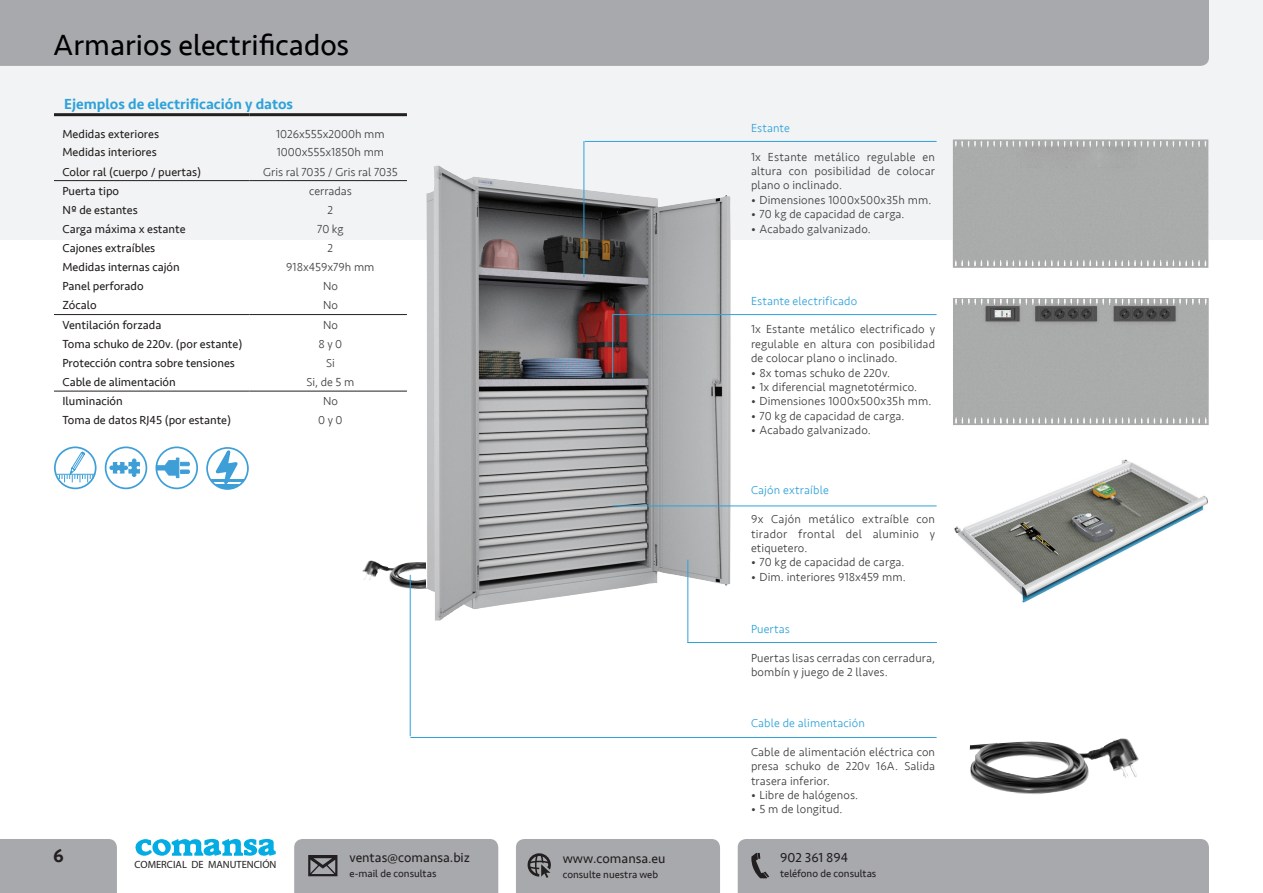
<style>
.page{position:relative;width:1263px;height:893px;background:#fff}
.page>*{position:absolute;margin:0;border:0;box-sizing:border-box;transform-origin:0 0}
.t1{font:30px "Seravek";color:#000}
.t2{font:500 19.5px "Seravek";color:#231f20}
.t3{font:500 15px "Seravek";color:#2fa2da}
.t4{font:13.5px "Seravek";color:#231f20}
.t5{font:300 12px/14.4px "Seravek";letter-spacing:.01em;color:#3e3e3f;text-align:justify}
.t6{font:12px "Seravek";color:#231f20}
.t7{font:300 12px "Seravek";letter-spacing:.01em;color:#2fa2da}
.t8{font:10.5px "Seravek";color:#231f20}
.t9{font:10.5px "Myriad Pro";color:#231f20}
</style>
<div class="page">
<div style="left:0;top:0;width:1263px;height:240px;background:#f2f3f4"></div>
<div style="left:0;top:839px;width:117px;height:54px;background:#a8a9ad"></div>
<svg style="left:135px;top:839px;width:141px;height:17px"></svg>
<div style="left:0;top:0;width:1209px;height:66px;background:#a8a9ad"></div>
<div style="left:738px;top:839px;width:471px;height:54px;background:#a8a9ad"></div>
<div style="left:516px;top:839px;width:204px;height:54px;background:#a8a9ad"></div>
<div style="left:294px;top:839px;width:204px;height:54px;background:#a8a9ad"></div>
<div style="left:953px;top:140px;width:256px;height:127px;background:#aaabab"></div>
<img style="left:970px;top:738px;width:169px;height:56px">
<img style="left:363px;top:560px;width:63px;height:29px">
<img style="left:426px;top:166px;width:305px;height:455px">
<img style="left:953px;top:298px;width:256px;height:127px">
<hr style="left:585px;top:141px;width:351px;height:1px;background:#2fa2da">
<hr style="left:612px;top:314px;width:324px;height:1px;background:#2fa2da">
<hr style="left:612px;top:506px;width:324px;height:1px;background:#2fa2da">
<hr style="left:410px;top:737px;width:526px;height:1px;background:#2fa2da">
<hr style="left:687px;top:642px;width:250px;height:1px;background:#2fa2da">
<hr style="left:583px;top:141px;width:1px;height:136px;background:#2fa2da">
<hr style="left:612px;top:314px;width:1px;height:64px;background:#2fa2da">
<hr style="left:687px;top:560px;width:1px;height:83px;background:#2fa2da">
<hr style="left:410px;top:575px;width:1px;height:161px;background:#2fa2da">
<img style="left:954px;top:459px;width:254px;height:144px">
<svg style="left:155px;top:446px;width:43px;height:43px"></svg>
<svg style="left:54px;top:446px;width:43px;height:43px"></svg>
<svg style="left:206px;top:447px;width:43px;height:43px"></svg>
<svg style="left:105px;top:446px;width:42px;height:43px"></svg>
<hr style="left:54px;top:113px;width:196px;height:3px;background:#231f20">
<hr style="left:250px;top:113px;width:157px;height:3px;background:#231f20">
<hr style="left:250px;top:314px;width:157px;height:1px;background:#231f20">
<hr style="left:250px;top:391px;width:157px;height:1px;background:#231f20">
<hr style="left:250px;top:180px;width:157px;height:1px;background:#231f20">
<hr style="left:54px;top:180px;width:196px;height:1px;background:#231f20">
<hr style="left:54px;top:314px;width:196px;height:1px;background:#231f20">
<hr style="left:54px;top:391px;width:196px;height:1px;background:#231f20">
<h1 class="t1" style="left:53px;top:22px;width:298px">Armarios electrificados</h1>
<p class="t3" style="left:64px;top:94px;width:230px">Ejemplos de electrificación y datos</p>
<p class="t6" style="left:63px;top:125px;width:98px">Medidas exteriores</p>
<p class="t5" style="left:276px;top:127px;width:110px">1026x555x2000h mm</p>
<p class="t6" style="left:63px;top:143px;width:96px">Medidas interiores</p>
<p class="t5" style="left:277px;top:145px;width:109px">1000x555x1850h mm</p>
<p class="t6" style="left:63px;top:162px;width:140px">Color ral (cuerpo / puertas)</p>
<p class="t5" style="left:263px;top:165px;width:136px">Gris ral 7035 / Gris ral 7035</p>
<p class="t6" style="left:63px;top:181px;width:58px">Puerta tipo</p>
<p class="t5" style="left:309px;top:184px;width:44px">cerradas</p>
<p class="t6" style="left:63px;top:200px;width:77px">Nº de estantes</p>
<p class="t5" style="left:328px;top:203px;width:7px">2</p>
<p class="t6" style="left:63px;top:220px;width:125px">Carga máxima x estante</p>
<p class="t5" style="left:317px;top:222px;width:28px">70 kg</p>
<p class="t6" style="left:63px;top:239px;width:94px">Cajones extraíbles</p>
<p class="t5" style="left:328px;top:241px;width:7px">2</p>
<p class="t6" style="left:63px;top:258px;width:119px">Medidas internas cajón</p>
<p class="t5" style="left:286px;top:260px;width:90px">918x459x79h mm</p>
<p class="t6" style="left:63px;top:277px;width:83px">Panel perforado</p>
<p class="t5" style="left:323px;top:279px;width:16px">No</p>
<p class="t6" style="left:63px;top:296px;width:36px">Zócalo</p>
<p class="t5" style="left:323px;top:298px;width:16px">No</p>
<p class="t6" style="left:63px;top:315px;width:100px">Ventilación forzada</p>
<p class="t5" style="left:323px;top:318px;width:16px">No</p>
<p class="t6" style="left:63px;top:334px;width:181px">Toma schuko de 220v. (por estante)</p>
<p class="t5" style="left:318px;top:337px;width:25px">8 y 0</p>
<p class="t6" style="left:63px;top:354px;width:174px">Protección contra sobre tensiones</p>
<p class="t5" style="left:326px;top:356px;width:10px">Si</p>
<p class="t6" style="left:63px;top:373px;width:115px">Cable de alimentación</p>
<p class="t5" style="left:307px;top:375px;width:49px">Si, de 5 m</p>
<p class="t6" style="left:63px;top:392px;width:62px">Iluminación</p>
<p class="t5" style="left:323px;top:394px;width:16px">No</p>
<p class="t6" style="left:63px;top:411px;width:170px">Toma de datos RJ45 (por estante)</p>
<p class="t5" style="left:318px;top:413px;width:26px">0 y 0</p>
<h2 class="t2" style="left:53px;top:844px;width:12px">6</h2>
<p class="t9" style="left:135px;top:858px;width:143px">COMERCIAL DE MANUTENCIÓN</p>
<p class="t4" style="left:349px;top:847px;width:122px">ventas@comansa.biz</p>
<p class="t8" style="left:349px;top:866px;width:88px">e-mail de consultas</p>
<p class="t4" style="left:563px;top:848px;width:104px">www.comansa.eu</p>
<p class="t8" style="left:563px;top:867px;width:97px">consulte nuestra web</p>
<p class="t7" style="left:751px;top:121px;width:40px">Estante</p>
<p class="t5" style="left:751px;top:150px;width:186px">1x Estante metálico regulable en altura con posibilidad de colocar plano o inclinado.</p>
<p class="t5" style="left:751px;top:193px;width:182px">• Dimensiones 1000x500x35h mm.</p>
<p class="t5" style="left:751px;top:207px;width:155px">• 70 kg de capacidad de carga.</p>
<p class="t5" style="left:751px;top:222px;width:121px">• Acabado galvanizado.</p>
<p class="t7" style="left:751px;top:293px;width:108px">Estante electrificado</p>
<p class="t5" style="left:751px;top:322px;width:186px">1x Estante metálico electrificado y regulable en altura con posibilidad de colocar plano o inclinado.</p>
<p class="t5" style="left:751px;top:366px;width:141px">• 8x tomas schuko de 220v.</p>
<p class="t5" style="left:751px;top:380px;width:168px">• 1x diferencial magnetotérmico.</p>
<p class="t5" style="left:751px;top:394px;width:182px">• Dimensiones 1000x500x35h mm.</p>
<p class="t5" style="left:751px;top:409px;width:155px">• 70 kg de capacidad de carga.</p>
<p class="t5" style="left:751px;top:423px;width:121px">• Acabado galvanizado.</p>
<p class="t7" style="left:751px;top:483px;width:79px">Cajón extraíble</p>
<p class="t5" style="left:751px;top:512px;width:186px">9x Cajón metálico extraíble con tirador frontal del aluminio y etiquetero.</p>
<p class="t5" style="left:751px;top:555px;width:155px">• 70 kg de capacidad de carga.</p>
<p class="t5" style="left:751px;top:570px;width:156px">• Dim. interiores 918x459 mm.</p>
<p class="t7" style="left:751px;top:622px;width:40px">Puertas</p>
<p class="t5" style="left:751px;top:650px;width:186px">Puertas lisas cerradas con cerradura, bombín y juego de 2 llaves.</p>
<p class="t7" style="left:751px;top:716px;width:115px">Cable de alimentación</p>
<p class="t5" style="left:751px;top:745px;width:186px">Cable de alimentación eléctrica con presa schuko de 220v 16A. Salida trasera inferior.</p>
<p class="t5" style="left:751px;top:788px;width:109px">• Libre de halógenos.</p>
<p class="t5" style="left:751px;top:802px;width:93px">• 5 m de longitud.</p>
<p class="t4" style="left:780px;top:847px;width:69px">902 361 894</p>
<p class="t8" style="left:780px;top:866px;width:98px">teléfono de consultas</p>
</div>
